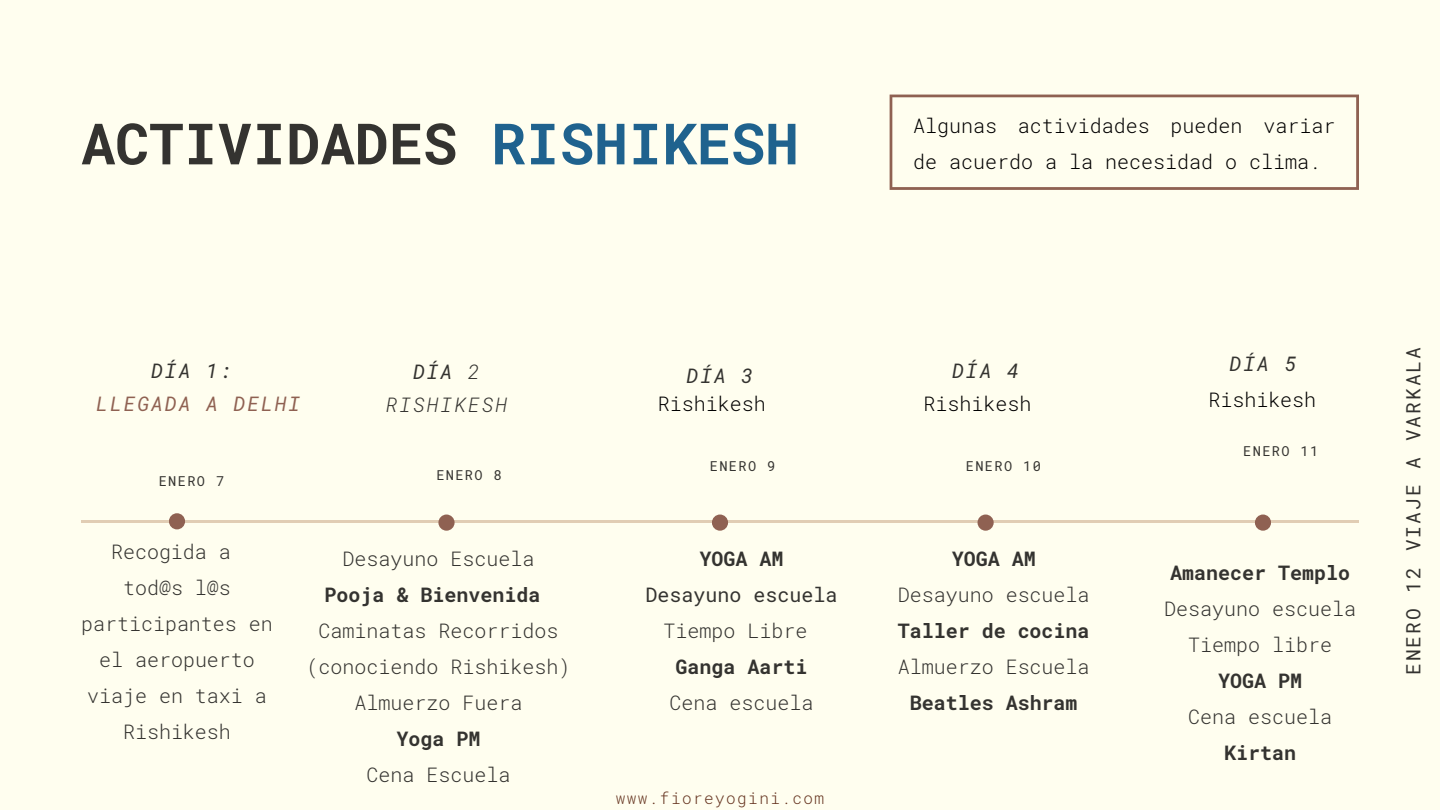
<style>
.page{position:relative;width:1440px;height:810px;background:#fffeef}
.page>*{position:absolute;margin:0;border:0;box-sizing:border-box;transform-origin:0 0}
.t1{font:700 57px "Roboto Mono";color:#343330}
.t2{font:300 20px/36px "Roboto Mono";color:#343330;text-align:center}
.t3{font:700 20px "Roboto Mono";color:#343330}
.t4{font:300 20px/36px "Roboto Mono";color:#000}
.t5{font:italic 20px "Roboto Mono";letter-spacing:.1em;color:#343330}
.t6{font:20px "Roboto Mono";color:#343330}
.t7{font:italic 20px "Roboto Mono";letter-spacing:.1em;color:#8f6152}
.t8{font:italic 300 20px/33px "Roboto Mono";letter-spacing:.1em;color:#343330;text-align:center}
.t9{font:19.7px "Roboto Mono";letter-spacing:.1em;color:#343330}
.t10{font:300 16px "Roboto Mono";letter-spacing:.09em;color:#663521}
.t11{font:13.7px "Roboto Mono";letter-spacing:.1em;color:#343330}
.s1{color:#1f628e}
.s2{font-weight:400}
</style>
<div class="page">
<hr style="left:81px;top:520px;width:1278px;height:2px;background:#b07d53">
<div style="left:169px;top:513px;width:16px;height:16px;background:#8f6152;border-radius:50%"></div>
<div style="left:438px;top:515px;width:17px;height:16px;background:#8f6152;border-radius:50%"></div>
<div style="left:712px;top:515px;width:16px;height:16px;background:#8f6152;border-radius:50%"></div>
<div style="left:978px;top:515px;width:16px;height:16px;background:#8f6152;border-radius:50%"></div>
<div style="left:1255px;top:515px;width:16px;height:16px;background:#8f6152;border-radius:50%"></div>
<svg style="left:890px;top:95px;width:469px;height:95px"></svg>
<h1 class="t1" style="left:81px;top:105px;width:720px">ACTIVIDADES <span class="s1">RISHIKESH</span></h1>
<p class="t4" style="left:913px;top:108px;width:424px">Algunas actividades pueden variar de acuerdo a la necesidad o clima.</p>
<p class="t5" style="left:151px;top:357px;width:82px">DÍA 1:</p>
<p class="t7" style="left:96px;top:390px;width:205px">LLEGADA A DELHI</p>
<p class="t11" style="left:159px;top:472px;width:67px">ENERO 7</p>
<p class="t8" style="left:386px;top:354px;width:123px"><span class="s2">DÍA</span> 2<br>RISHIKESH</p>
<p class="t5" style="left:687px;top:362px;width:68px">DÍA 3</p>
<p class="t5" style="left:952px;top:357px;width:68px">DÍA 4</p>
<p class="t5" style="left:1230px;top:350px;width:68px">DÍA 5</p>
<p class="t4" style="left:658px;top:385px;width:109px">Rishikesh</p>
<p class="t4" style="left:924px;top:385px;width:109px">Rishikesh</p>
<p class="t4" style="left:1208px;top:381px;width:109px">Rishikesh</p>
<p class="t11" style="left:436px;top:465px;width:67px">ENERO 8</p>
<p class="t11" style="left:710px;top:456px;width:67px">ENERO 9</p>
<p class="t11" style="left:966px;top:456px;width:77px">ENERO 10</p>
<p class="t11" style="left:1243px;top:442px;width:77px">ENERO 11</p>
<p class="t2" style="left:111px;top:534px;width:121px">Recogida a</p>
<p class="t2" style="left:123px;top:570px;width:109px">tod@s l@s</p>
<p class="t2" style="left:81px;top:606px;width:193px">participantes en</p>
<p class="t2" style="left:99px;top:642px;width:157px">el aeropuerto</p>
<p class="t2" style="left:87px;top:678px;width:181px">viaje en taxi a</p>
<p class="t2" style="left:123px;top:714px;width:109px">Rishikesh</p>
<p class="t2" style="left:342px;top:540px;width:193px">Desayuno Escuela</p>
<p class="t3" style="left:324px;top:581px;width:217px">Pooja &amp; Bienvenida</p>
<p class="t2" style="left:306px;top:612px;width:265px">Caminatas Recorridos (conociendo Rishikesh)<br>Almuerzo Fuera</p>
<p class="t3" style="left:396px;top:725px;width:85px">Yoga PM</p>
<p class="t2" style="left:366px;top:756px;width:145px">Cena Escuela</p>
<p class="t3" style="left:700px;top:545px;width:85px">YOGA AM</p>
<p class="t6" style="left:646px;top:581px;width:193px">Desayuno escuela</p>
<p class="t2" style="left:664px;top:612px;width:145px">Tiempo Libre</p>
<p class="t3" style="left:676px;top:653px;width:133px">Ganga Aarti</p>
<p class="t2" style="left:670px;top:684px;width:145px">Cena escuela</p>
<p class="t10" style="left:616px;top:787px;width:210px">www.fioreyogini.com</p>
<p class="t3" style="left:952px;top:545px;width:85px">YOGA AM</p>
<p class="t2" style="left:898px;top:576px;width:193px">Desayuno escuela</p>
<p class="t3" style="left:898px;top:617px;width:193px">Taller de cocina</p>
<p class="t2" style="left:898px;top:648px;width:193px">Almuerzo Escuela</p>
<p class="t3" style="left:910px;top:689px;width:169px">Beatles Ashram</p>
<p class="t3" style="left:1170px;top:559px;width:181px">Amanecer Templo</p>
<p class="t2" style="left:1164px;top:590px;width:193px">Desayuno escuela<br>Tiempo libre</p>
<p class="t3" style="left:1218px;top:667px;width:85px">YOGA PM</p>
<p class="t2" style="left:1188px;top:698px;width:145px">Cena escuela</p>
<p class="t3" style="left:1224px;top:739px;width:73px">Kirtan</p>
<p class="t9" style="left:1400px;top:675px;width:330px;rotate:-90deg">ENERO 12 VIAJE A VARKALA</p>
</div>
